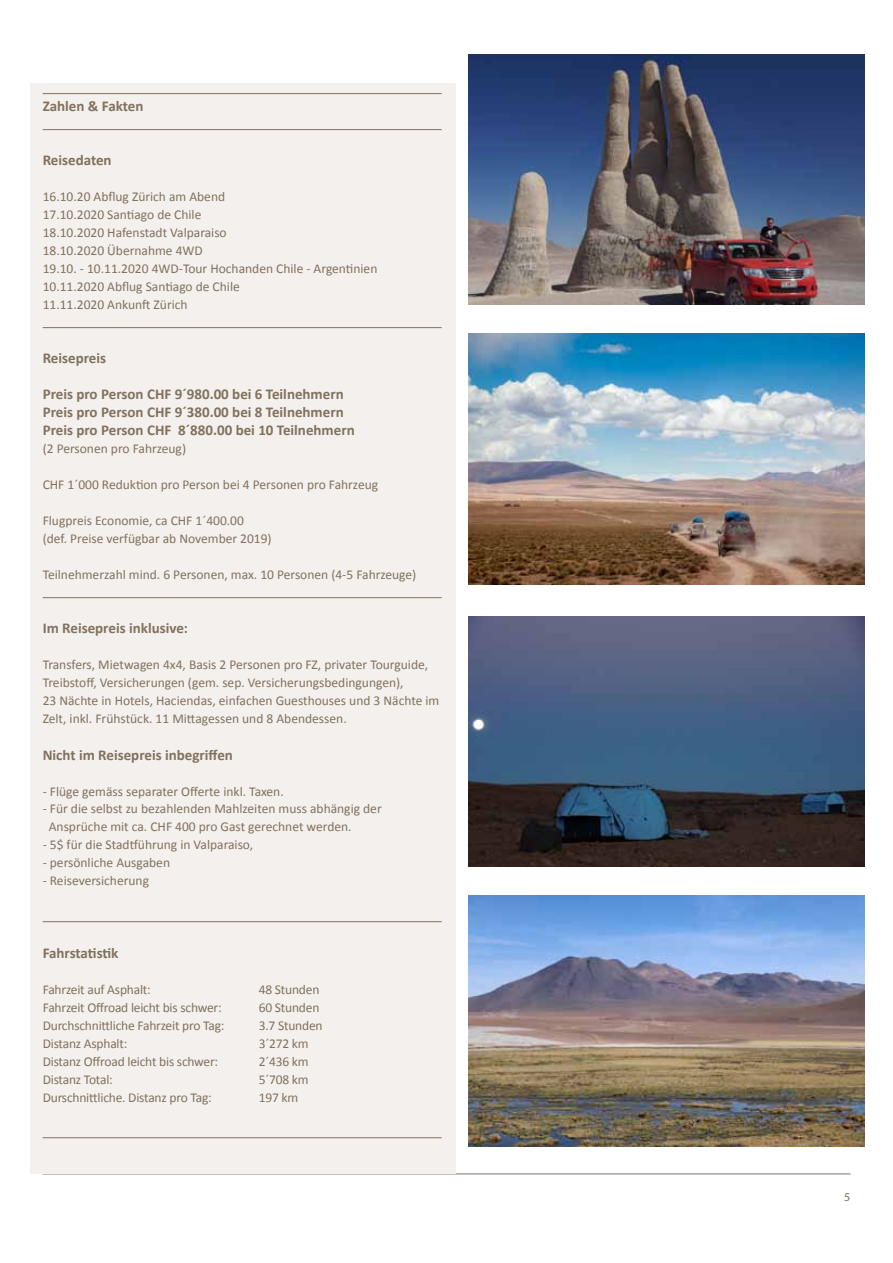
<style>
.page{position:relative;width:893px;height:1263px;background:#fff}
.page>*{position:absolute;margin:0;border:0;box-sizing:border-box;transform-origin:0 0}
.t1{font:700 15px/18px "Calibri";color:#81715e}
.t2{font:13.5px/18px "Calibri";color:#81715e}
.t3{font:12px "Myriad Pro";color:#81715e}
</style>
<div class="page">
<hr style="left:43px;top:1173px;width:807px;height:1px;background:#81715e">
<div style="left:30px;top:83px;width:425px;height:1090px;background:#f4f0ed"></div>
<hr style="left:43px;top:93px;width:399px;height:1px;background:#81715e">
<hr style="left:43px;top:129px;width:399px;height:1px;background:#81715e">
<hr style="left:43px;top:327px;width:399px;height:1px;background:#81715e">
<hr style="left:43px;top:597px;width:399px;height:1px;background:#81715e">
<hr style="left:43px;top:921px;width:399px;height:1px;background:#81715e">
<hr style="left:43px;top:1137px;width:399px;height:1px;background:#81715e">
<img style="left:469px;top:54px;width:395px;height:251px">
<img style="left:469px;top:334px;width:395px;height:251px">
<img style="left:469px;top:616px;width:395px;height:251px">
<img style="left:469px;top:896px;width:395px;height:251px">
<p class="t1" style="left:43px;top:97px;width:102px">Zahlen &amp; Fakten</p>
<p class="t1" style="left:43px;top:151px;width:70px">Reisedaten</p>
<p class="t2" style="left:43px;top:188px;width:336px">16.10.20 Abflug Zürich am Abend<br>17.10.2020 Santiago de Chile<br>18.10.2020 Hafenstadt Valparaiso<br>18.10.2020 Übernahme 4WD<br>19.10. - 10.11.2020 4WD-Tour Hochanden Chile - Argentinien 10.11.2020 Abflug Santiago de Chile<br>11.11.2020 Ankunft Zürich</p>
<p class="t1" style="left:43px;top:349px;width:65px">Reisepreis</p>
<p class="t1" style="left:43px;top:385px;width:314px">Preis pro Person CHF 9´980.00 bei 6 Teilnehmern<br>Preis pro Person CHF 9´380.00 bei 8 Teilnehmern<br>Preis pro Person CHF 8´880.00 bei 10 Teilnehmern</p>
<p class="t2" style="left:43px;top:440px;width:145px">(2 Personen pro Fahrzeug)</p>
<p class="t2" style="left:43px;top:476px;width:337px">CHF 1´000 Reduktion pro Person bei 4 Personen pro Fahrzeug</p>
<p class="t2" style="left:43px;top:512px;width:231px">Flugpreis Economie, ca CHF 1´400.00 (def. Preise verfügbar ab November 2019)</p>
<p class="t2" style="left:43px;top:566px;width:375px">Teilnehmerzahl mind. 6 Personen, max. 10 Personen (4-5 Fahrzeuge)</p>
<p class="t1" style="left:43px;top:619px;width:147px">Im Reisepreis inklusive:</p>
<p class="t2" style="left:43px;top:656px;width:398px">Transfers, Mietwagen 4x4, Basis 2 Personen pro FZ, privater Tourguide, Treibstoff, Versicherungen (gem. sep. Versicherungsbedingungen),<br>23 Nächte in Hotels, Haciendas, einfachen Guesthouses und 3 Nächte im Zelt, inkl. Frühstück. 11 Mittagessen und 8 Abendessen.</p>
<p class="t1" style="left:43px;top:745px;width:192px">Nicht im Reisepreis inbegriffen</p>
<p class="t2" style="left:43px;top:782px;width:243px">- Flüge gemäss separater Offerte inkl. Taxen.</p>
<p class="t2" style="left:49px;top:800px;width:334px;text-indent:-6px">- Für die selbst zu bezahlenden Mahlzeiten muss abhängig der<br>Ansprüche mit ca. CHF 400 pro Gast gerechnet werden.</p>
<p class="t2" style="left:43px;top:836px;width:212px">- 5$ für die Stadtführung in Valparaiso,</p>
<p class="t2" style="left:43px;top:854px;width:129px">- persönliche Ausgaben</p>
<p class="t2" style="left:43px;top:872px;width:108px">- Reiseversicherung</p>
<p class="t1" style="left:43px;top:943px;width:77px">Fahrstatistik</p>
<p class="t2" style="left:43px;top:980px;width:110px">Fahrzeit auf Asphalt:</p>
<p class="t2" style="left:259px;top:980px;width:62px">48 Stunden</p>
<p class="t2" style="left:43px;top:998px;width:181px">Fahrzeit Offroad leicht bis schwer:</p>
<p class="t2" style="left:259px;top:998px;width:62px">60 Stunden</p>
<p class="t2" style="left:43px;top:1016px;width:183px">Durchschnittliche Fahrzeit pro Tag:</p>
<p class="t2" style="left:259px;top:1016px;width:65px">3.7 Stunden</p>
<p class="t2" style="left:43px;top:1034px;width:86px">Distanz Asphalt:</p>
<p class="t2" style="left:259px;top:1034px;width:51px">3´272 km</p>
<p class="t2" style="left:43px;top:1052px;width:177px">Distanz Offroad leicht bis schwer:</p>
<p class="t2" style="left:259px;top:1052px;width:51px">2´436 km</p>
<p class="t2" style="left:43px;top:1070px;width:72px">Distanz Total:</p>
<p class="t2" style="left:259px;top:1070px;width:51px">5´708 km</p>
<p class="t2" style="left:43px;top:1088px;width:171px">Durschnittliche. Distanz pro Tag:</p>
<p class="t2" style="left:259px;top:1088px;width:41px">197 km</p>
<p class="t3" style="left:844px;top:1189px;width:8px">5</p>
</div>
